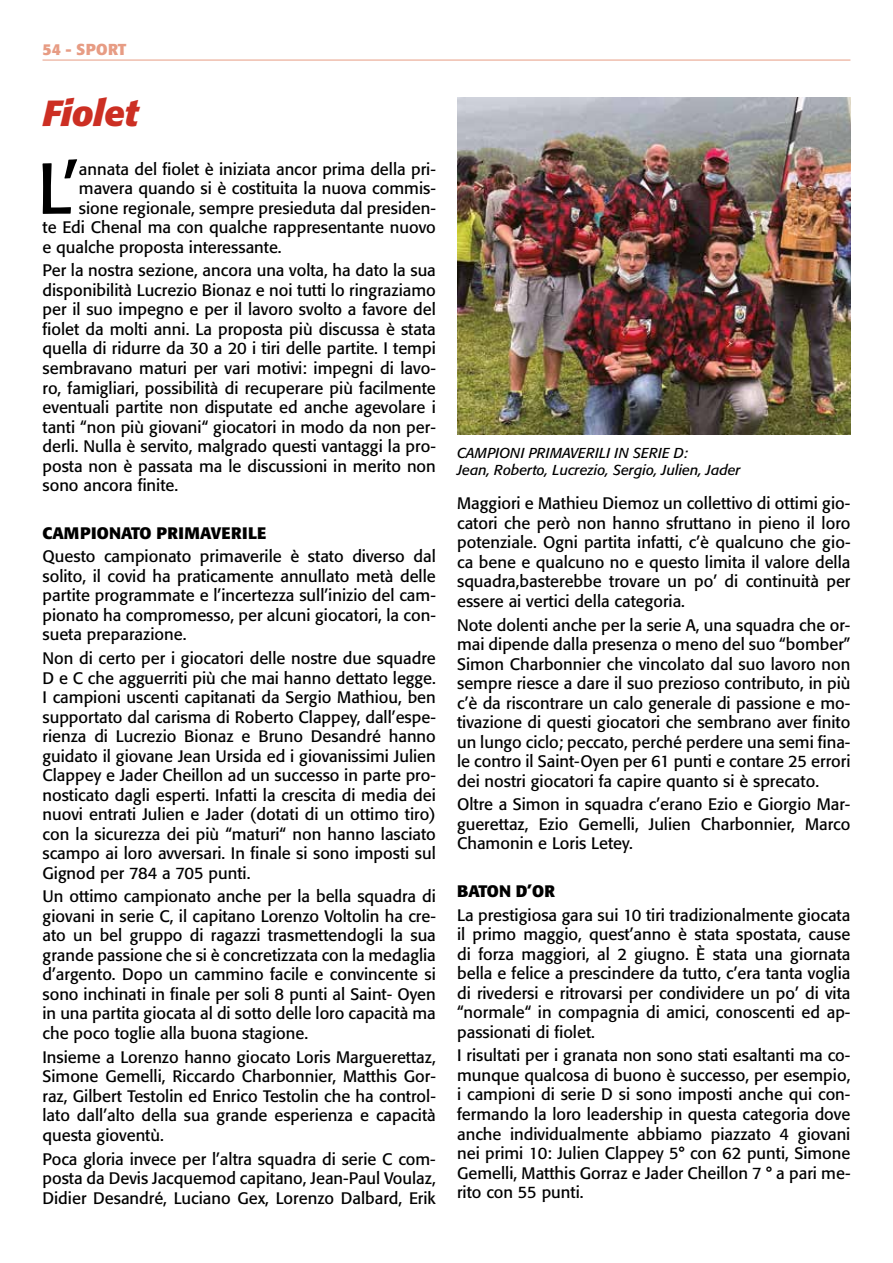
<style>
.page{position:relative;width:893px;height:1263px;background:#fff}
.page>*{position:absolute;margin:0;border:0;box-sizing:border-box;transform-origin:0 0}
.t1{font:71.25px "Formata";color:#000}
.t2{font:italic 700 36px "Formata";letter-spacing:-.01em;color:#cc2f23}
.t3{font:16.5px/19.5px "Formata";color:#000;text-align:justify}
.t4{font:700 16.5px "Formata";letter-spacing:.01em;color:#000}
.t5{font:700 15.75px "Formata";letter-spacing:.02em;color:#e79c84}
.t6{font:italic 14.25px/16.5px "Formata";color:#000}
</style>
<div class="page">
<hr style="left:43px;top:60px;width:807px;height:1px;background:#e79c84">
<img style="left:457px;top:98px;width:393px;height:336px">
<p class="t5" style="left:43px;top:40px;width:85px">54 - SPORT</p>
<h2 class="t2" style="left:43px;top:91px;width:97px">Fiolet</h2>
<h1 class="t1" style="left:37px;top:145px;width:43px">L’</h1>
<p class="t3" style="left:79px;top:159px;width:358px">annata del fiolet è iniziata ancor prima della pri-</p>
<p class="t3" style="left:79px;top:179px;width:358px">mavera quando si è costituita la nuova commis-</p>
<p class="t3" style="left:79px;top:198px;width:358px">sione regionale, sempre presieduta dal presiden-</p>
<p class="t3" style="left:43px;top:218px;width:395px">te Edi Chenal ma con qualche rappresentante nuovo</p>
<p class="t3" style="left:43px;top:237px;width:241px">e qualche proposta interessante.</p>
<p class="t3" style="left:43px;top:261px;width:395px">Per la nostra sezione, ancora una volta, ha dato la sua disponibilità Lucrezio Bionaz e noi tutti lo ringraziamo per il suo impegno e per il lavoro svolto a favore del fiolet da molti anni. La proposta più discussa è stata quella di ridurre da 30 a 20 i tiri delle partite. I tempi sembravano maturi per vari motivi: impegni di lavo&shy;ro, famigliari, possibilità di recuperare più facilmente eventuali partite non disputate ed anche agevolare i tanti “non più giovani“ giocatori in modo da non per&shy;derli. Nulla è servito, malgrado questi vantaggi la pro&shy;posta non è passata ma le discussioni in merito non sono ancora finite.</p>
<p class="t4" style="left:43px;top:522px;width:225px">CAMPIONATO PRIMAVERILE</p>
<p class="t3" style="left:43px;top:547px;width:395px">Questo campionato primaverile è stato diverso dal solito, il covid ha praticamente annullato metà delle partite programmate e l’incertezza sull’inizio del cam&shy;pionato ha compromesso, per alcuni giocatori, la con&shy;sueta preparazione.</p>
<p class="t3" style="left:43px;top:648px;width:395px">Non di certo per i giocatori delle nostre due squadre D e C che agguerriti più che mai hanno dettato legge.<br>I campioni uscenti capitanati da Sergio Mathiou, ben supportato dal carisma di Roberto Clappey, dall’espe&shy;rienza di Lucrezio Bionaz e Bruno Desandré hanno guidato il giovane Jean Ursida ed i giovanissimi Julien Clappey e Jader Cheillon ad un successo in parte pro&shy;nosticato dagli esperti. Infatti la crescita di media dei nuovi entrati Julien e Jader (dotati di un ottimo tiro) con la sicurezza dei più “maturi“ non hanno lasciato scampo ai loro avversari. In finale si sono imposti sul Gignod per 784 a 705 punti.</p>
<p class="t3" style="left:43px;top:887px;width:395px">Un ottimo campionato anche per la bella squadra di giovani in serie C, il capitano Lorenzo Voltolin ha cre&shy;ato un bel gruppo di ragazzi trasmettendogli la sua grande passione che si è concretizzata con la medaglia d’argento. Dopo un cammino facile e convincente si sono inchinati in finale per soli 8 punti al Saint- Oyen in una partita giocata al di sotto delle loro capacità ma che poco toglie alla buona stagione.</p>
<p class="t3" style="left:43px;top:1047px;width:395px">Insieme a Lorenzo hanno giocato Loris Marguerettaz, Simone Gemelli, Riccardo Charbonnier, Matthis Gor&shy;raz, Gilbert Testolin ed Enrico Testolin che ha control&shy;lato dall’alto della sua grande esperienza e capacità questa gioventù.</p>
<p class="t3" style="left:43px;top:1149px;width:395px">Poca gloria invece per l’altra squadra di serie C com&shy;posta da Devis Jacquemod capitano, Jean-Paul Voulaz, Didier Desandré, Luciano Gex, Lorenzo Dalbard, Erik</p>
<p class="t6" style="left:457px;top:445px;width:285px">CAMPIONI PRIMAVERILI IN SERIE D:<br>Jean, Roberto, Lucrezio, Sergio, Julien, Jader</p>
<p class="t3" style="left:457px;top:494px;width:395px">Maggiori e Mathieu Diemoz un collettivo di ottimi gio&shy;catori che però non hanno sfruttano in pieno il loro potenziale. Ogni partita infatti, c’è qualcuno che gio&shy;ca bene e qualcuno no e questo limita il valore della squadra,basterebbe trovare un po’ di continuità per essere ai vertici della categoria.</p>
<p class="t3" style="left:457px;top:615px;width:395px">Note dolenti anche per la serie A, una squadra che or&shy;mai dipende dalla presenza o meno del suo “bomber” Simon Charbonnier che vincolato dal suo lavoro non sempre riesce a dare il suo prezioso contributo, in più c’è da riscontrare un calo generale di passione e mo&shy;tivazione di questi giocatori che sembrano aver finito un lungo ciclo; peccato, perché perdere una semi fina&shy;le contro il Saint-Oyen per 61 punti e contare 25 errori dei nostri giocatori fa capire quanto si è sprecato.</p>
<p class="t3" style="left:457px;top:795px;width:395px">Oltre a Simon in squadra c’erano Ezio e Giorgio Mar&shy;guerettaz, Ezio Gemelli, Julien Charbonnier, Marco Chamonin e Loris Letey.</p>
<p class="t4" style="left:457px;top:881px;width:100px">BATON D’OR</p>
<p class="t3" style="left:457px;top:905px;width:395px">La prestigiosa gara sui 10 tiri tradizionalmente giocata il primo maggio, quest’anno è stata spostata, cause di forza maggiori, al 2 giugno. È stata una giornata bella e felice a prescindere da tutto, c’era tanta voglia di rivedersi e ritrovarsi per condividere un po’ di vita “normale“ in compagnia di amici, conoscenti ed ap&shy;passionati di fiolet.</p>
<p class="t3" style="left:457px;top:1046px;width:395px">I risultati per i granata non sono stati esaltanti ma co&shy;munque qualcosa di buono è successo, per esempio, i campioni di serie D si sono imposti anche qui con&shy;fermando la loro leadership in questa categoria dove anche individualmente abbiamo piazzato 4 giovani nei primi 10: Julien Clappey 5° con 62 punti, Simone Gemelli, Matthis Gorraz e Jader Cheillon 7 ° a pari me&shy;rito con 55 punti.</p>
</div>
